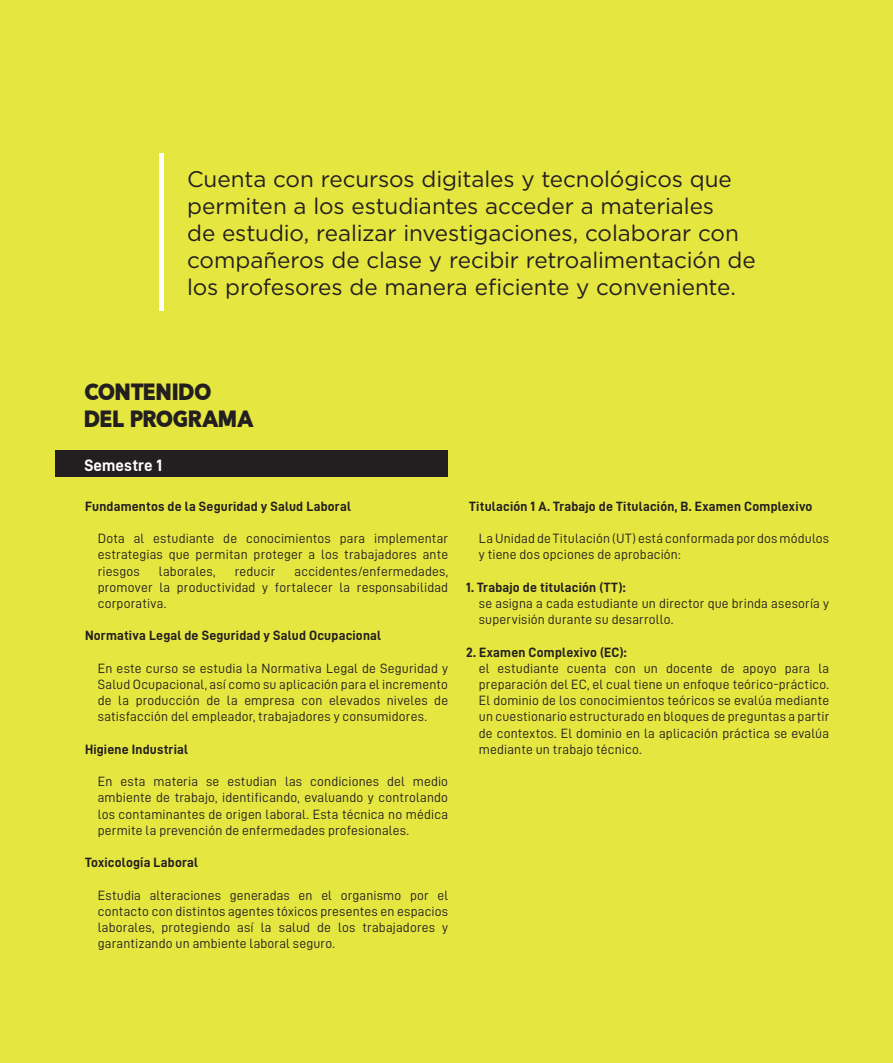
<style>
.page{position:relative;width:893px;height:1063px;background:#e6e640}
.page>*{position:absolute;margin:0;border:0;box-sizing:border-box;transform-origin:0 0}
.t1{font:22.5px/27px "Gotham";letter-spacing:-.005em;color:#231f20}
.t2{font:22.5px/27px "Sovereign";color:#231f20}
.t3{font:16.5px "D DIN Bold";letter-spacing:.005em;color:#fff}
.t4{font:13.5px/16.2px "D DIN";letter-spacing:.01em;color:#231f20;text-align:justify}
.t5{font:13.5px "D DIN Bold";letter-spacing:.015em;color:#231f20}
</style>
<div class="page">
<hr style="left:159px;top:153px;width:4px;height:157px;background:#fff">
<div style="left:55px;top:451px;width:393px;height:26px;background:#231f20"></div>
<p class="t1" style="left:187px;top:165px;width:570px">Cuenta con recursos digitales y tecnológicos que permiten a los estudiantes acceder a materiales<br>de estudio, realizar investigaciones, colaborar con compañeros de clase y recibir retroalimentación de los profesores de manera eficiente y conveniente.</p>
<h1 class="t2" style="left:85px;top:381px;width:170px">CONTENIDO<br>DEL PROGRAMA</h1>
<p class="t3" style="left:84px;top:456px;width:79px">Semestre 1</p>
<p class="t5" style="left:85px;top:499px;width:267px">Fundamentos de la Seguridad y Salud Laboral</p>
<p class="t4" style="left:98px;top:530px;width:352px">Dota al estudiante de conocimientos para implementar estrategias que permitan proteger a los trabajadores ante riesgos</p>
<p class="t4" style="left:98px;top:563px;width:352px;text-indent:197px">accidentes/enfermedades, promover la productividad y fortalecer la responsabilidad corporativa.</p>
<p class="t5" style="left:85px;top:628px;width:298px">Normativa Legal de Seguridad y Salud Ocupacional</p>
<p class="t4" style="left:98px;top:660px;width:352px">En este curso se estudia la Normativa Legal de Seguridad y Salud Ocupacional, así como su aplicación para el incremento de la producción de la empresa con elevados niveles de satisfacción del empleador, trabajadores y consumidores.</p>
<p class="t5" style="left:85px;top:742px;width:104px">Higiene Industrial</p>
<p class="t4" style="left:98px;top:773px;width:352px">En esta materia se estudian las condiciones del medio ambiente de trabajo, identificando, evaluando y controlando los contaminantes de origen laboral. Esta técnica no médica permite la prevención de enfermedades profesionales.</p>
<p class="t5" style="left:85px;top:855px;width:115px">Toxicología Laboral</p>
<p class="t4" style="left:98px;top:887px;width:352px">Estudia alteraciones generadas en el organismo por el contacto con distintos agentes tóxicos presentes en espacios laborales, protegiendo así la salud de los trabajadores y garantizando un ambiente laboral seguro.</p>
<p class="t4" style="left:159px;top:563px;width:58px">laborales,</p>
<p class="t4" style="left:235px;top:563px;width:42px">reducir</p>
<p class="t5" style="left:469px;top:499px;width:345px">Titulación 1 A. Trabajo de Titulación, B. Examen Complexivo</p>
<p class="t4" style="left:479px;top:530px;width:352px">La Unidad de Titulación (UT) está conformada por dos módulos y tiene dos opciones de aprobación:</p>
<p class="t5" style="left:466px;top:580px;width:161px">1. Trabajo de titulación (TT):</p>
<p class="t4" style="left:479px;top:595px;width:352px">se asigna a cada estudiante un director que brinda asesoría y supervisión durante su desarrollo.</p>
<p class="t5" style="left:466px;top:645px;width:162px">2. Examen Complexivo (EC):</p>
<p class="t4" style="left:479px;top:660px;width:352px">el estudiante cuenta con un docente de apoyo para la preparación del EC, el cual tiene un enfoque teórico-práctico.<br>El dominio de los conocimientos teóricos se evalúa mediante un cuestionario estructurado en bloques de preguntas a partir de contextos. El dominio en la aplicación práctica se evalúa mediante un trabajo técnico.</p>
</div>
